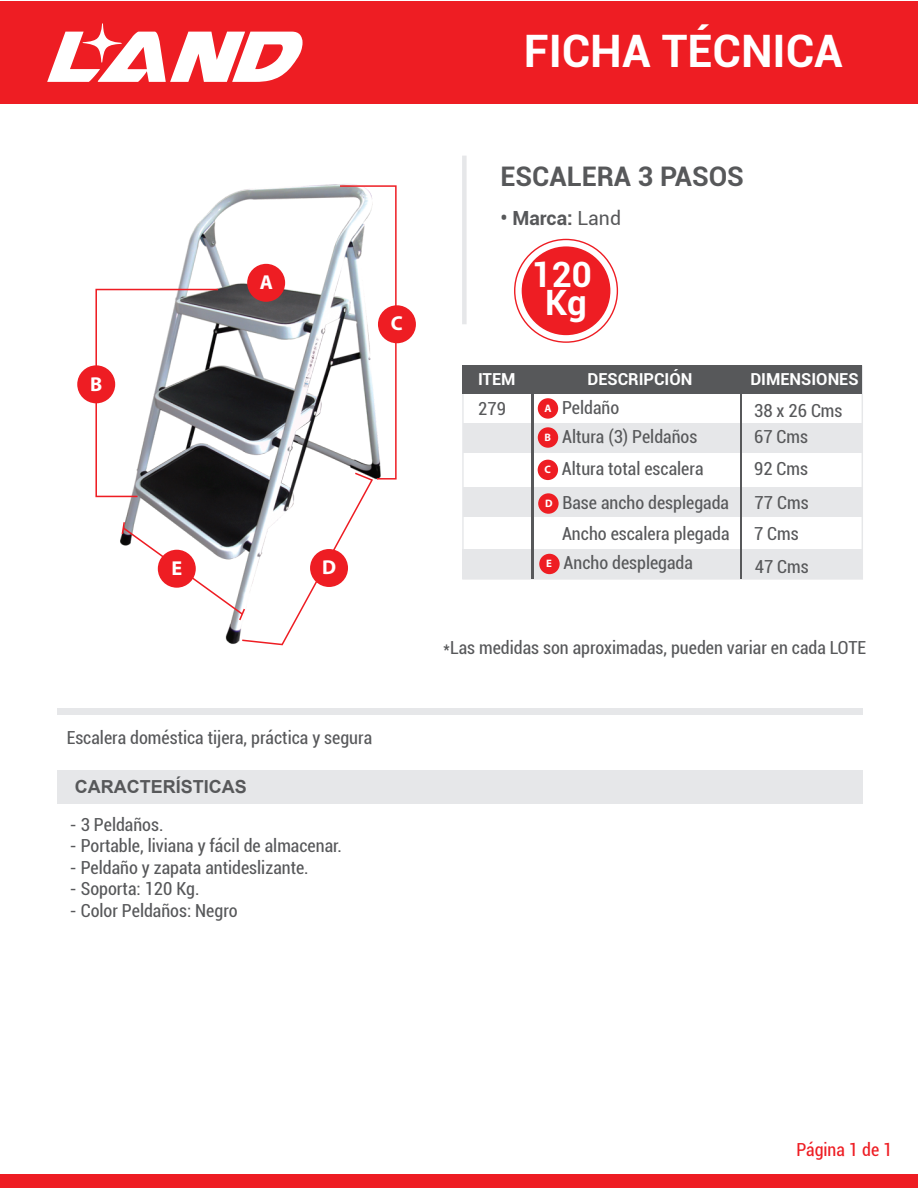
<style>
.page{position:relative;width:918px;height:1188px;background:#fff}
.page>*{position:absolute;margin:0;border:0;box-sizing:border-box;transform-origin:0 0}
.t1{font:700 44.85px "Roboto";color:#fff}
.t2{font:700 34.95px/27.9px "Roboto";color:#fff;text-align:center}
.t3{font:700 27px "Roboto";color:#57585a}
.t4{font:700 20.1px "Myriad Pro";color:#fff}
.t5{font:700 19.5px "Roboto";color:#57585a}
.t6{font:condensed 18px/29.1px "Roboto";color:#57585a}
.t7{font:700 18px "Arial";color:#57585a}
.t8{font:condensed 18px "Roboto";color:#ee1d23}
.t9{font:700 16.5px "Roboto";color:#fff}
.s1{font-weight:400}
.s2{font-family:"Myriad Pro";font-weight:700;font-stretch:normal;font-size:10.8px;color:#fff}
</style>
<div class="page">
<div style="left:1px;top:1px;width:917px;height:103px;background:#ee1d23"></div>
<div style="left:57px;top:709px;width:805px;height:6px;background:#e6e7e9"></div>
<div style="left:1px;top:1174px;width:917px;height:14px;background:#ee1d23"></div>
<div style="left:57px;top:770px;width:805px;height:33px;background:#e6e7e9"></div>
<svg style="left:47px;top:23px;width:256px;height:59px"></svg>
<div style="left:462px;top:156px;width:5px;height:168px;background:#e6e7e9"></div>
<div style="left:463px;top:423px;width:399px;height:29px;background:#e6e7e9"></div>
<div style="left:463px;top:487px;width:399px;height:30px;background:#e6e7e9"></div>
<div style="left:463px;top:549px;width:399px;height:30px;background:#e6e7e9"></div>
<div style="left:462px;top:366px;width:400px;height:28px;background:#57585a"></div>
<div style="left:538px;top:398px;width:20px;height:21px;background:#ee1d23;border-radius:50%"></div>
<div style="left:538px;top:427px;width:20px;height:21px;background:#ee1d23;border-radius:50%"></div>
<div style="left:538px;top:460px;width:20px;height:20px;background:#ee1d23;border-radius:50%"></div>
<div style="left:538px;top:493px;width:21px;height:21px;background:#ee1d23;border-radius:50%"></div>
<div style="left:539px;top:554px;width:21px;height:20px;background:#ee1d23;border-radius:50%"></div>
<div style="left:77px;top:365px;width:38px;height:38px;background:#ee1d23;border-radius:50%"></div>
<div style="left:378px;top:305px;width:38px;height:38px;background:#ee1d23;border-radius:50%"></div>
<hr style="left:531px;top:366px;width:3px;height:213px;background:#57585a">
<hr style="left:740px;top:366px;width:2px;height:213px;background:#57585a">
<div style="left:522px;top:246px;width:88px;height:89px;background:#ee1d23;border-radius:50%"></div>
<svg style="left:95px;top:185px;width:302px;height:461px"></svg>
<p class="t4" style="left:90px;top:371px;width:14px">B</p>
<p class="t4" style="left:260px;top:269px;width:15px">A</p>
<p class="t4" style="left:391px;top:310px;width:13px">C</p>
<p class="t4" style="left:171px;top:555px;width:12px">E</p>
<p class="t4" style="left:322px;top:554px;width:16px">D</p>
<p class="t6" style="left:67px;top:722px;width:307px">Escalera doméstica tijera, práctica y segura</p>
<p class="t7" style="left:75px;top:774px;width:173px">CARACTERÍSTICAS</p>
<p class="t6" style="left:70px;top:809px;width:95px">- 3 Peldaños.</p>
<p class="t6" style="left:70px;top:831px;width:274px">- Portable, liviana y fácil de almacenar.</p>
<p class="t6" style="left:70px;top:852px;width:240px">- Peldaño y zapata antideslizante.</p>
<p class="t6" style="left:70px;top:874px;width:131px">- Soporta: 120 Kg.</p>
<p class="t6" style="left:70px;top:895px;width:169px">- Color Peldaños: Negro</p>
<h1 class="t1" style="left:524px;top:19px;width:320px">FICHA TÉCNICA</h1>
<h3 class="t3" style="left:501px;top:157px;width:245px">ESCALERA 3 PASOS</h3>
<p class="t5" style="left:501px;top:204px;width:122px">• Marca: <span class="s1">Land</span></p>
<h2 class="t2" style="left:532px;top:259px;width:62px">120<br>Kg</h2>
<p class="t9" style="left:478px;top:367px;width:39px">ITEM</p>
<p class="t9" style="left:587px;top:368px;width:106px">DESCRIPCIÓN</p>
<p class="t9" style="left:750px;top:367px;width:110px">DIMENSIONES</p>
<p class="t6" style="left:545px;top:392px;width:154px"><span class="s2">A</span> Peldaño<br><span class="s2">B</span> Altura (3) Peldaños</p>
<p class="t6" style="left:545px;top:454px;width:161px"><span class="s2">C</span> Altura total escalera</p>
<p class="t6" style="left:478px;top:394px;width:29px">279</p>
<p class="t6" style="left:754px;top:396px;width:90px;line-height:26.2px">38 x 26 Cms<br>67 Cms</p>
<p class="t6" style="left:754px;top:454px;width:56px">92 Cms</p>
<p class="t6" style="left:545px;top:487px;width:186px"><span class="s2">D</span> Base ancho desplegada</p>
<p class="t6" style="left:562px;top:518px;width:169px">Ancho escalera plegada</p>
<p class="t6" style="left:546px;top:548px;width:148px"><span class="s2">E</span> Ancho desplegada</p>
<p class="t6" style="left:754px;top:486px;width:56px;line-height:31px">77 Cms<br>7 Cms</p>
<p class="t6" style="left:755px;top:551px;width:55px">47 Cms</p>
<p class="t6" style="left:443px;top:632px;width:425px">*Las medidas son aproximadas, pueden variar en cada LOTE</p>
<p class="t8" style="left:796px;top:1137px;width:98px">Página 1 de 1</p>
</div>
